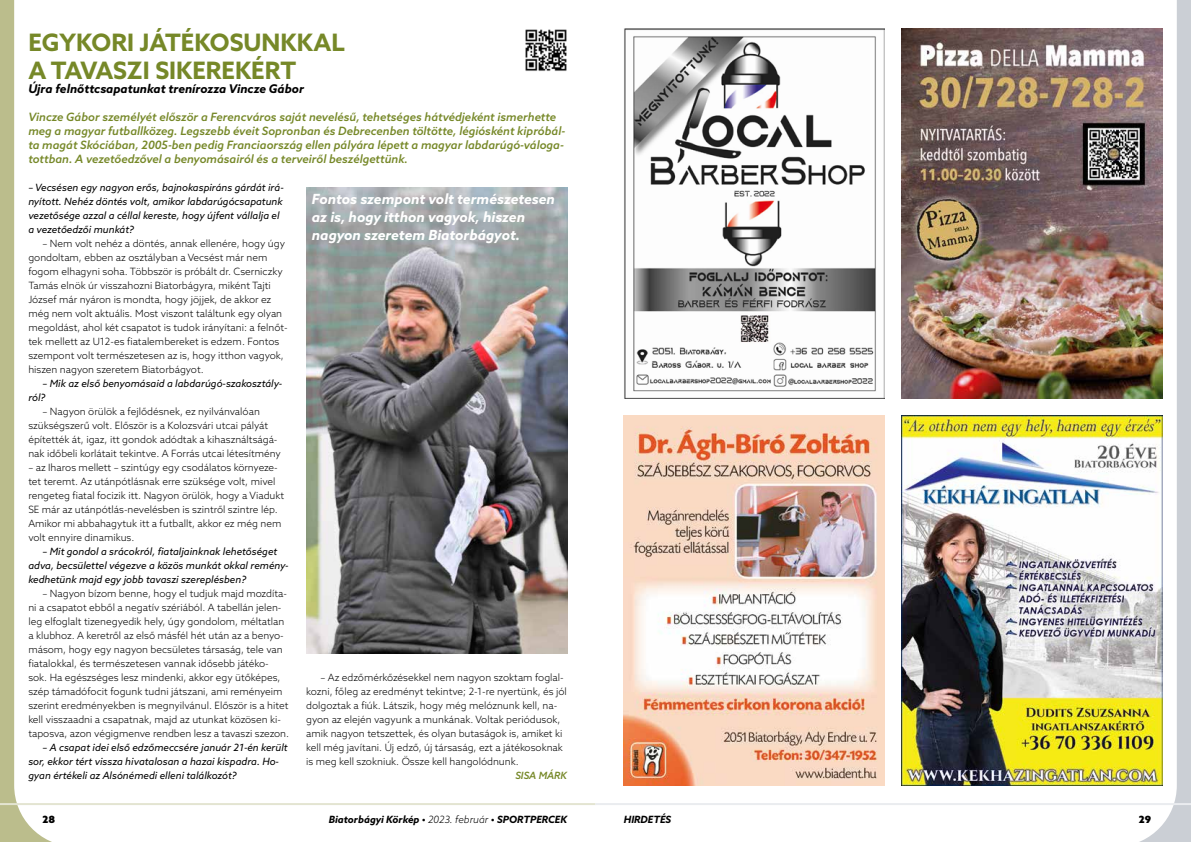
<style>
.page{position:relative;width:1191px;height:842px;background:#fff}
.page>*{position:absolute;margin:0;border:0;box-sizing:border-box;transform-origin:0 0}
.t1{font:700 24px/28px "Azo Sans";color:#768828}
.t2{font:italic 700 14px/18px "Azo Sans";color:#fff}
.t3{font:italic 700 12px "Azo Sans";color:#000}
.t4{font:italic 500 11.5px/14px "Azo Sans";color:#768828}
.t5{font:300 10px/14px "Azo Sans";color:#000}
.t6{font:italic 10px/14px "Azo Sans";color:#000}
.t7{font:italic 700 10px "Azo Sans";color:#000}
.t8{font:italic 500 10px "Azo Sans";color:#768828}
.t9{font:900 10px "Azo Sans";color:#000}
.s1{font-weight:300}
</style>
<div class="page">
<svg style="left:0;top:0;width:52px;height:842px"></svg>
<hr style="left:0;top:803px;width:595px;height:2px;background:#e3e4d1">
<img style="left:306px;top:187px;width:261px;height:466px">
<img style="left:624px;top:28px;width:260px;height:370px">
<img style="left:901px;top:28px;width:214px;height:370px">
<img style="left:624px;top:416px;width:261px;height:369px">
<img style="left:901px;top:416px;width:214px;height:369px">
<img style="left:1115px;top:0;width:76px;height:842px">
<hr style="left:595px;top:803px;width:596px;height:2px;background:#eaecef">
<img style="left:525px;top:29px;width:42px;height:42px">
<h1 class="t1" style="left:28px;top:28px;width:318px">EGYKORI JÁTÉKOSUNKKAL<br>A TAVASZI SIKEREKÉRT</h1>
<p class="t3" style="left:28px;top:81px;width:277px">Újra felnőttcsapatunkat trenírozza Vincze Gábor</p>
<p class="t4" style="left:28px;top:110px;width:538px">Vincze Gábor személyét először a Ferencváros saját nevelésű, tehetséges hátvédjeként ismerhette meg a magyar futballközeg. Legszebb éveit Sopronban és Debrecenben töltötte, légiósként kipróbál&shy;ta magát Skóciában, 2005-ben pedig Franciaország ellen pályára lépett a magyar labdarúgó-váloga&shy;tottban. A vezetőedzővel a benyomásairól és a terveiről beszélgettünk.</p>
<p class="t6" style="left:28px;top:180px;width:257px">– Vecsésen egy nagyon erős, bajnokaspiráns gárdát irá&shy;nyított. Nehéz döntés volt, amikor labdarúgócsapatunk vezetősége azzal a céllal kereste, hogy újfent vállalja el a vezetőedzői munkát?</p>
<p class="t5" style="left:28px;top:236px;width:261px;text-indent:14px">– Nem volt nehéz a döntés, annak ellenére, hogy úgy gondoltam, ebben az osztályban a Vecsést már nem fogom elhagyni soha. Többször is próbált dr. Cserniczky Tamás elnök úr visszahozni Biatorbágyra, miként Tajti József már nyáron is mondta, hogy jöjjek, de akkor ez még nem volt aktuális. Most viszont találtunk egy olyan megoldást, ahol két csapatot is tudok irányítani: a felnőt&shy;tek mellett az U12-es fiatalembereket is edzem. Fontos szempont volt természetesen az is, hogy itthon vagyok, hiszen nagyon szeretem Biatorbágyot.</p>
<p class="t6" style="left:28px;top:376px;width:255px;text-indent:14px">– Mik az első benyomásaid a labdarúgó-szakosztály&shy;ról?</p>
<p class="t5" style="left:28px;top:404px;width:254px;text-indent:14px">– Nagyon örülök a fejlődésnek, ez nyilvánvalóan szükségszerű volt. Először is a Kolozsvári utcai pályát építették át, igaz, itt gondok adódtak a kihasználtságá&shy;nak időbeli korlátait tekintve. A Forrás utcai létesítmény</p>
<p class="t5" style="left:28px;top:460px;width:257px">– az Iharos mellett – szintúgy egy csodálatos környeze&shy;tet teremt. Az utánpótlásnak erre szüksége volt, mivel rengeteg fiatal focizik itt. Nagyon örülök, hogy a Viadukt SE már az utánpótlás-nevelésben is szintről szintre lép.<br>Amikor mi abbahagytuk itt a futballt, akkor ez még nem volt ennyire dinamikus.</p>
<p class="t6" style="left:28px;top:544px;width:262px;text-indent:14px">– Mit gondol a srácokról, fiataljainknak lehetőséget adva, becsülettel végezve a közös munkát okkal remény&shy;kedhetünk majd egy jobb tavaszi szereplésben?</p>
<p class="t5" style="left:28px;top:586px;width:262px;text-indent:14px">– Nagyon bízom benne, hogy el tudjuk majd mozdíta&shy;ni a csapatot ebből a negatív szériából. A tabellán jelen&shy;leg elfoglalt tizenegyedik hely, úgy gondolom, méltatlan a klubhoz. A keretről az első másfél hét után az a benyo&shy;másom, hogy egy nagyon becsületes társaság, tele van fiatalokkal, és természetesen vannak idősebb játéko&shy;sok. Ha egészséges lesz mindenki, akkor egy ütőképes, szép támadófocit fogunk tudni játszani, ami reményeim szerint eredményekben is megnyilvánul. Először is a hitet kell visszaadni a csapatnak, majd az utunkat közösen ki&shy;taposva, azon végigmenve rendben lesz a tavaszi szezon.</p>
<p class="t6" style="left:28px;top:740px;width:261px;text-indent:14px">– A csapat idei első edzőmeccsére január 21-én került sor, ekkor tért vissza hivatalosan a hazai kispadra. Ho&shy;gyan értékeli az Alsónémedi elleni találkozót?</p>
<h2 class="t2" style="left:312px;top:190px;width:245px">Fontos szempont volt természetesen az is, hogy itthon vagyok, hiszen nagyon szeretem Biatorbágyot.</h2>
<p class="t5" style="left:306px;top:670px;width:262px;text-indent:14px">– Az edzőmérkőzésekkel nem nagyon szoktam foglal&shy;kozni, főleg az eredményt tekintve; 2-1-re nyertünk, és jól dolgoztak a fiúk. Látszik, hogy még melóznunk kell, na&shy;gyon az elején vagyunk a munkának. Voltak periódusok, amik nagyon tetszettek, és olyan butaságok is, amiket ki kell még javítani. Új edző, új társaság, ezt a játékosoknak is meg kell szokniuk. Össze kell hangolódnunk.</p>
<p class="t8" style="left:515px;top:769px;width:53px">SISA MÁRK</p>
<p class="t9" style="left:43px;top:813px;width:14px">28</p>
<p class="t7" style="left:329px;top:813px;width:240px">Biatorbágyi Körkép • <span class="s1">2023. február</span> • SPORTPERCEK</p>
<p class="t7" style="left:624px;top:813px;width:49px">HIRDETÉS</p>
<p class="t9" style="left:1138px;top:813px;width:14px">29</p>
</div>
